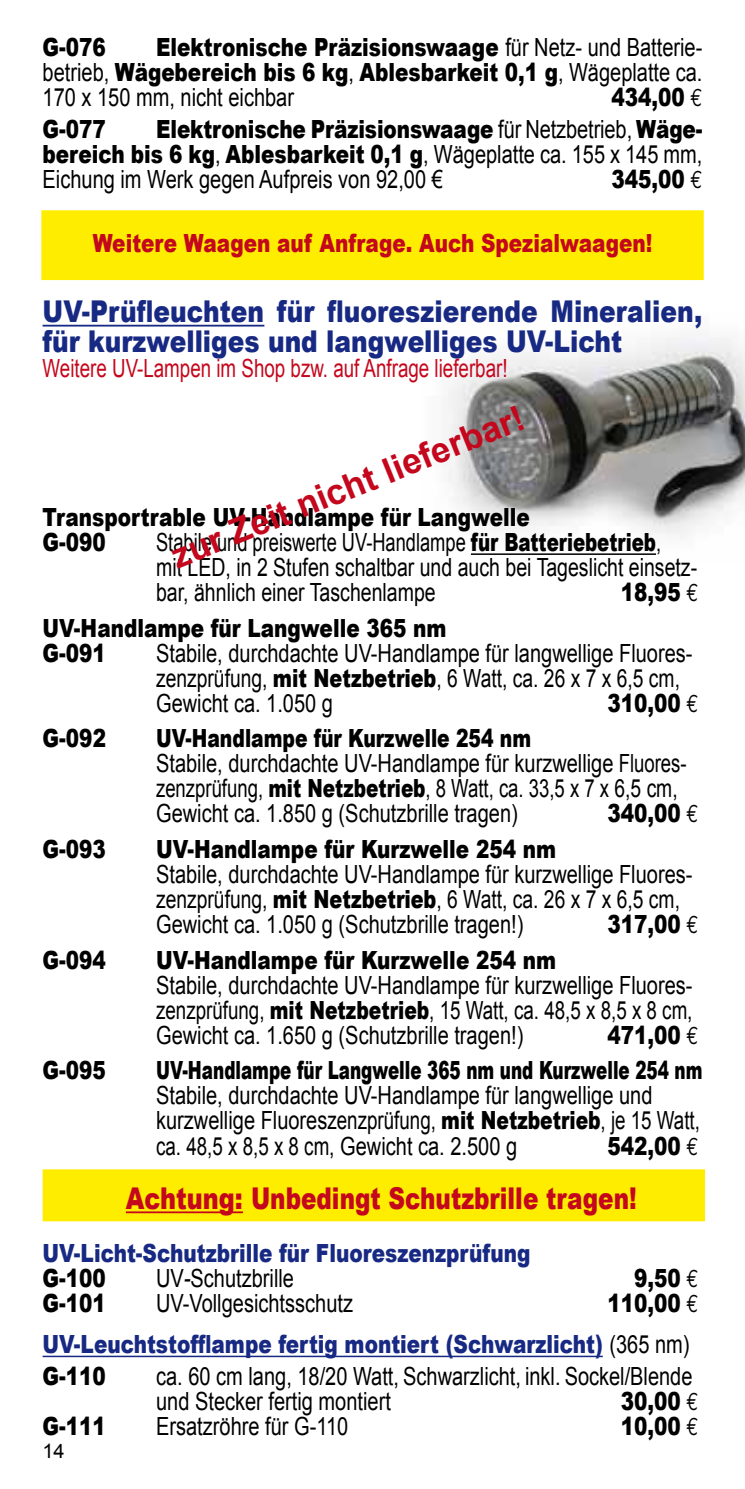
<style>
.page{position:relative;width:745px;height:1489px;background:#fff}
.page>*{position:absolute;margin:0;border:0;box-sizing:border-box;transform-origin:0 0}
.t1{font:700 35px "Arial";color:#c4071c}
.t2{font:900 30px/30px "Arial";color:#172983;scale:.83 1}
.t3{font:900 30px "Arial";color:#c4071c;scale:.8 1}
.t4{font:25px/25px "Arial";color:#000;scale:.8 1}
.t5{font:900 25px/25px "Arial";color:#000;scale:.8 1}
.t6{font:25px/25px "Arial";color:#000;scale:.73 1}
.t7{font:900 25px/41.2px "Arial";color:#172983;scale:.8 1}
.t8{font:25px "Arial";color:#c4071c;scale:.75 1}
.t9{font:900 25px "Arial";color:#000;scale:.67 1}
.t10{font:900 25px "Arial";color:#c4071c;scale:.8 1}
.t11{font:900 25px "Arial";color:#000;scale:.75 1}
.t12{font:20px "Arial";color:#000}
.s1{font-weight:900}
.s2{font-family:"Euro Mono";font-weight:400}
.s3{font-style:italic}
.s4{color:#000}
.s5{font-family:"Euro Mono";font-weight:400;color:#000}
.s6{font-weight:400;color:#000}
</style>
<div class="page">
<img style="left:448px;top:337px;width:296px;height:218px">
<div style="left:43px;top:1169px;width:661px;height:52px;background:#ffed00;border:2px solid #ffed00"></div>
<hr style="left:43px;top:325px;width:221px;height:1px;background:#172983">
<hr style="left:470px;top:553px;width:185px;height:2px;background:#000">
<hr style="left:126px;top:1211px;width:117px;height:2px;background:#c4071c">
<hr style="left:43px;top:1355px;width:559px;height:1px;background:#172983">
<div style="left:41px;top:210px;width:662px;height:70px;background:#ffed00;border:2px solid #ffed00"></div>
<p class="t5" style="left:43px;top:35px;width:81px">G-076</p>
<p class="t4" style="left:43px;top:35px;width:825px;text-align:justify;text-indent:113px"><span class="s1">Elektronische Präzisionswaage</span> für Netz- und Batterie&shy;betrieb, <span class="s1">Wägebereich bis 6 kg</span>, <span class="s1">Ablesbarkeit 0,1 g</span>, Wägeplatte ca.<br>170 x 150 mm, nicht eichbar</p>
<p class="t5" style="left:611px;top:85px;width:115px">434,00 <span class="s2">€</span></p>
<p class="t5" style="left:43px;top:117px;width:81px">G-077</p>
<p class="t4" style="left:43px;top:117px;width:825px;text-align:justify;text-indent:113px"><span class="s1">Elektronische Präzisionswaage</span> für Netzbetrieb, <span class="s1">Wäge&shy;bereich bis 6 kg</span>, <span class="s1">Ablesbarkeit 0,1 g</span>, Wägeplatte ca. 155 x 145 mm, Eichung im Werk gegen Aufpreis von 92,00 €</p>
<p class="t5" style="left:611px;top:167px;width:115px">345,00 <span class="s2">€</span></p>
<p class="t10" style="left:93px;top:229px;width:700px">Weitere Waagen auf Anfrage. Auch Spezialwaagen!</p>
<p class="t2" style="left:43px;top:296px;width:795px">UV-Prüfleuchten für fluoreszierende Mineralien, für kurzwelliges und langwelliges UV-Licht</p>
<p class="t8" style="left:43px;top:352px;width:621px">Weitere UV-Lampen im Shop bzw. auf Anfrage lieferbar!</p>
<h1 class="t1" style="left:164px;top:536px;width:379px;rotate:-22deg">zur Zeit nicht lieferbar!</h1>
<p class="t5" style="left:43px;top:505px;width:610px">Transportrable UV-Handlampe für Langwelle<br>G-090</p>
<p class="t6" style="left:156px;top:530px;width:742px">Stabile und preiswerte UV-Handlampe <span class="s1">für Batteriebetrieb</span>,<br>mit LED, in 2 Stufen schaltbar und auch bei Tageslicht einsetz&shy;bar, ähnlich einer Taschenlampe</p>
<p class="t5" style="left:620px;top:580px;width:98px">18,95 <span class="s2">€</span></p>
<p class="t5" style="left:43px;top:615px;width:506px">UV-Handlampe für Langwelle 365 nm<br>G-091</p>
<p class="t4" style="left:156px;top:640px;width:671px">Stabile, durchdachte UV-Handlampe für langwellige Fluores&shy;zenzprüfung, <span class="s1">mit Netzbetrieb</span>, 6 Watt, ca. 26 x 7 x 6,5 cm,<br>Gewicht ca. 1.050 g</p>
<p class="t5" style="left:607px;top:690px;width:115px">310,00 <span class="s2">€</span></p>
<p class="t5" style="left:43px;top:726px;width:81px">G-092</p>
<p class="t11" style="left:156px;top:724px;width:501px">UV-Handlampe für Kurzwelle 254 nm</p>
<p class="t4" style="left:156px;top:751px;width:664px">Stabile, durchdachte UV-Handlampe für kurzwellige Fluores&shy;zenzprüfung, <span class="s1">mit Netzbetrieb</span>, 8 Watt, ca. 33,5 x 7 x 6,5 cm,<br>Gewicht ca. 1.850 g (Schutzbrille tragen)</p>
<p class="t5" style="left:607px;top:801px;width:115px">340,00 <span class="s2">€</span></p>
<p class="t5" style="left:43px;top:836px;width:81px">G-093</p>
<p class="t5" style="left:156px;top:836px;width:501px">UV-Handlampe für Kurzwelle 254 nm</p>
<p class="t4" style="left:156px;top:862px;width:671px">Stabile, durchdachte UV-Handlampe für kurzwellige Fluores&shy;zenzprüfung, <span class="s1">mit Netzbetrieb</span>, 6 Watt, ca. 26 x 7 x 6,5 cm,<br>Gewicht ca. 1.050 g (Schutzbrille tragen!)</p>
<p class="t5" style="left:607px;top:911px;width:115px">317,00 <span class="s2">€</span></p>
<p class="t5" style="left:43px;top:947px;width:81px">G-094</p>
<p class="t5" style="left:156px;top:947px;width:501px">UV-Handlampe für Kurzwelle 254 nm</p>
<p class="t4" style="left:156px;top:972px;width:671px;text-align:justify">Stabile, durchdachte UV-Handlampe für kurzwellige Fluores&shy;zenzprüfung, <span class="s1">mit Netzbetrieb</span>, 15 Watt, ca. 48,5 x 8,5 x 8 cm, Gewicht ca. 1.650 g (Schutzbrille tragen!)</p>
<p class="t5" style="left:607px;top:1022px;width:115px">471,00 <span class="s2">€</span></p>
<p class="t5" style="left:43px;top:1058px;width:81px">G-095</p>
<p class="t9" style="left:156px;top:1056px;width:816px">UV-Handlampe für Langwelle 365 nm und Kurzwelle 254 nm</p>
<p class="t4" style="left:156px;top:1083px;width:681px">Stabile, durchdachte UV-Handlampe für langwellige und kurzwellige Fluoreszenzprüfung, <span class="s1">mit Netzbetrieb</span>, je 15 Watt, ca. 48,5 x 8,5 x 8 cm, Gewicht ca. 2.500 g</p>
<p class="t5" style="left:607px;top:1133px;width:115px">542,00 <span class="s2">€</span></p>
<p class="t3" style="left:126px;top:1181px;width:639px">Achtung: Unbedingt Schutzbrille tragen!</p>
<p class="t7" style="left:43px;top:1232px;width:611px">UV-Licht-Schutzbrille für Fluoreszenzprüfung</p>
<p class="t5" style="left:43px;top:1265px;width:81px">G-100</p>
<p class="t4" style="left:156px;top:1265px;width:174px">UV<span class="s3">-</span>Schutzbrille</p>
<p class="t5" style="left:633px;top:1265px;width:82px">9,50 <span class="s2">€</span></p>
<p class="t5" style="left:43px;top:1290px;width:81px">G-101</p>
<p class="t4" style="left:156px;top:1290px;width:247px">UV-Vollgesichtsschutz</p>
<p class="t7" style="left:43px;top:1282px;width:820px;text-indent:564px"><span class="s4">110,00</span> <span class="s5">€<br></span>UV-Leuchtstofflampe fertig montiert (Schwarzlicht) <span class="s6">(365 nm)</span></p>
<p class="t5" style="left:43px;top:1363px;width:81px">G-110</p>
<p class="t4" style="left:156px;top:1364px;width:671px">ca. 60 cm lang, 18/20 Watt, Schwarzlicht, inkl. Sockel/Blende und Stecker fertig montiert</p>
<p class="t5" style="left:620px;top:1388px;width:98px">30,00 <span class="s2">€</span></p>
<p class="t5" style="left:43px;top:1413px;width:81px">G-111</p>
<p class="t4" style="left:156px;top:1414px;width:241px">Ersatzröhre für G-110</p>
<p class="t5" style="left:620px;top:1413px;width:98px">10,00 <span class="s2">€</span></p>
<p class="t12" style="left:42px;top:1438px;width:24px">14</p>
</div>
